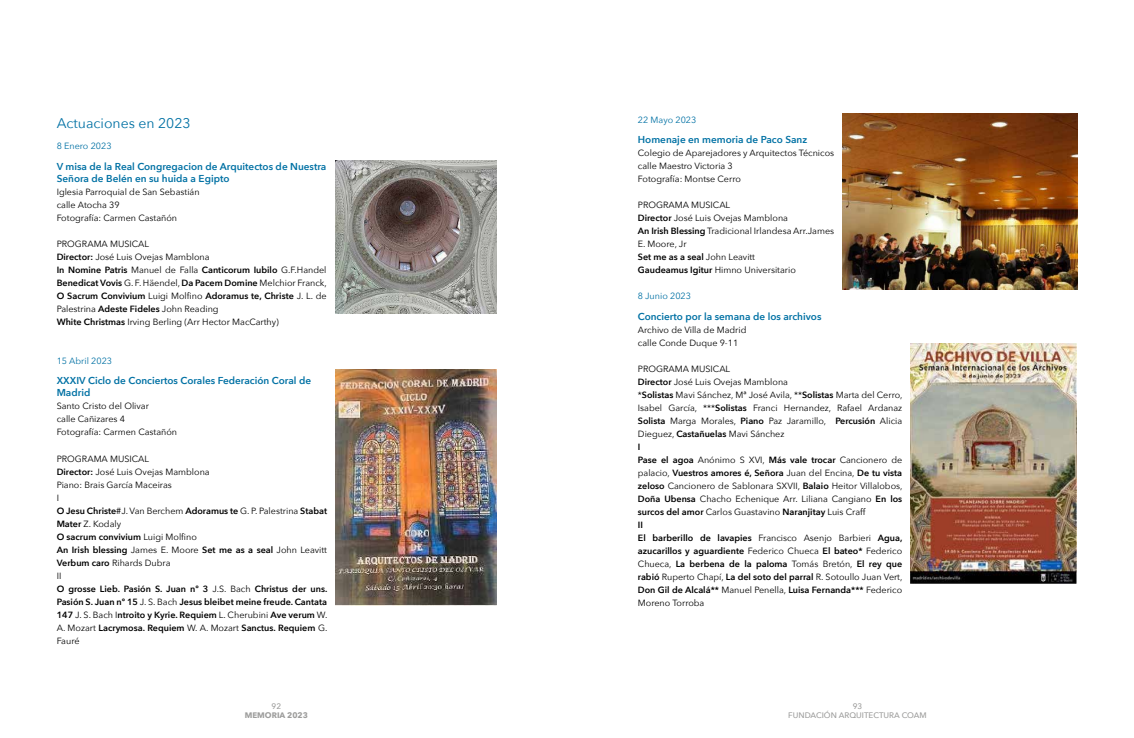
<style>
.page{position:relative;width:1134px;height:738px;background:#fff}
.page>*{position:absolute;margin:0;border:0;box-sizing:border-box;transform-origin:0 0}
.t1{font:14px "Avenir Next";color:#0071a4}
.t2{font:600 10px/12px "Avenir Next";color:#0071a4}
.t3{font:9px/13px "Avenir Next";color:#000}
.t4{font:600 9px/13px "Avenir Next";color:#000}
.t5{font:9px "Avenir Next";color:#0071a4}
.t6{font:500 8px/9.6px "Avenir Next";color:#9d9d9c;text-align:center}
.t7{font:700 8px "Avenir Next";color:#9d9d9c}
.s1{font-weight:600}
.s2{font-weight:400}
</style>
<div class="page">
<img style="left:843px;top:113px;width:234px;height:176px">
<img style="left:911px;top:343px;width:165px;height:239px">
<img style="left:335px;top:160px;width:161px;height:153px">
<img style="left:336px;top:369px;width:160px;height:235px">
<h1 class="t1" style="left:57px;top:111px;width:135px">Actuaciones en 2023</h1>
<p class="t5" style="left:57px;top:138px;width:56px">8 Enero 2023</p>
<p class="t2" style="left:57px;top:160px;width:271px">V misa de la Real Congregacion de Arquitectos de Nuestra<br>Señora de Belén en su huida a Egipto</p>
<p class="t3" style="left:57px;top:184px;width:144px">Iglesia Parroquial de San Sebastián calle Atocha 39<br>Fotografía: Carmen Castañón</p>
<p class="t3" style="left:57px;top:236px;width:272px">PROGRAMA MUSICAL<br><span class="s1">Director:</span> José Luis Ovejas Mamblona<br><span class="s1">In Nomine Patris</span> Manuel de Falla <span class="s1">Canticorum Iubilo</span> G.F.Handel <span class="s1">Benedicat Vovis</span> G. F. Häendel, <span class="s1">Da Pacem Domine</span> Melchior Franck, <span class="s1">O Sacrum Convivium</span> Luigi Molfino <span class="s1">Adoramus te, Christe</span> J. L. de Palestrina <span class="s1">Adeste Fideles</span> John Reading<br><span class="s1">White Christmas</span> Irving Berling (Arr Hector MacCarthy)</p>
<p class="t5" style="left:57px;top:353px;width:57px">15 Abril 2023</p>
<p class="t2" style="left:57px;top:374px;width:256px">XXXIV Ciclo de Conciertos Corales Federación Coral de<br>Madrid</p>
<p class="t3" style="left:57px;top:399px;width:122px">Santo Cristo del Olivar<br>calle Cañizares 4<br>Fotografía: Carmen Castañón</p>
<p class="t4" style="left:57px;top:451px;width:272px"><span class="s2">PROGRAMA MUSICAL<br></span>Director: <span class="s2">José Luis Ovejas Mamblona<br>Piano: Brais García Maceiras<br>I<br></span>O Jesu Christe<span class="s2">#J. Van Berchem</span> Adoramus te <span class="s2">G. P. Palestrina</span> Stabat Mater <span class="s2">Z. Kodaly<br></span>O sacrum convivium <span class="s2">Luigi Molfino<br></span>An Irish blessing <span class="s2">James E. Moore</span> Set me as a seal <span class="s2">John Leavitt </span>Verbum caro <span class="s2">Rihards Dubra<br>II<br></span>O grosse Lieb. Pasión S. Juan nº 3 <span class="s2">J.S. Bach</span> Christus der uns.<br>Pasión S. Juan nº 15 <span class="s2">J. S. Bach</span> Jesus bleibet meine freude. Cantata 147 <span class="s2">J. S. Bach I</span>ntroito y Kyrie. Requiem <span class="s2">L. Cherubini</span> Ave verum <span class="s2">W.<br>A. Mozart</span> Lacrymosa. Requiem <span class="s2">W. A. Mozart</span> Sanctus. Requiem <span class="s2">G.<br>Fauré</span></p>
<p class="t5" style="left:638px;top:112px;width:60px">22 Mayo 2023</p>
<p class="t2" style="left:638px;top:133px;width:171px">Homenaje en memoria de Paco Sanz</p>
<p class="t3" style="left:638px;top:146px;width:198px">Colegio de Aparejadores y Arquitectos Técnicos calle Maestro Victoria 3<br>Fotografía: Montse Cerro</p>
<p class="t3" style="left:638px;top:198px;width:198px">PROGRAMA MUSICAL<br><span class="s1">Director</span> José Luis Ovejas Mamblona<br><span class="s1">An Irish Blessing</span> Tradicional Irlandesa Arr.James<br>E. Moore, Jr<br><span class="s1">Set me as a seal</span> John Leavitt<br><span class="s1">Gaudeamus Igitur</span> Himno Universitario</p>
<p class="t5" style="left:638px;top:288px;width:55px">8 Junio 2023</p>
<p class="t2" style="left:638px;top:310px;width:185px">Concierto por la semana de los archivos</p>
<p class="t3" style="left:638px;top:322px;width:110px">Archivo de Villa de Madrid calle Conde Duque 9-11</p>
<p class="t3" style="left:638px;top:361px;width:266px">PROGRAMA MUSICAL<br><span class="s1">Director</span> José Luis Ovejas Mamblona<br>*<span class="s1">Solistas</span> Mavi Sánchez, Mª José Avila, **<span class="s1">Solistas</span> Marta del Cerro, Isabel García, ***<span class="s1">Solistas</span> Franci Hernandez, Rafael Ardanaz <span class="s1">Solista</span> Marga Morales, <span class="s1">Piano</span> Paz Jaramillo, <span class="s1">Percusión</span> Alicia Dieguez, <span class="s1">Castañuelas</span> Mavi Sánchez<br><span class="s1">I<br>Pase el agoa</span> Anónimo S XVI, <span class="s1">Más vale trocar</span> Cancionero de palacio, <span class="s1">Vuestros amores é, Señora</span> Juan del Encina, <span class="s1">De tu vista zeloso</span> Cancionero de Sablonara SXVII, <span class="s1">Balaio</span> Heitor Villalobos, <span class="s1">Doña Ubensa</span> Chacho Echenique Arr. Liliana Cangiano <span class="s1">En los surcos del amor</span> Carlos Guastavino <span class="s1">Naranjitay</span> Luis Craff<br><span class="s1">II<br>El barberillo de lavapies</span> Francisco Asenjo Barbieri <span class="s1">Agua, azucarillos y aguardiente</span> Federico Chueca <span class="s1">El bateo*</span> Federico Chueca, <span class="s1">La berbena de la paloma</span> Tomás Bretón, <span class="s1">El rey que rabió</span> Ruperto Chapí, <span class="s1">La del soto del parral</span> R. Sotoullo Juan Vert, <span class="s1">Don Gil de Alcalá**</span> Manuel Penella, <span class="s1">Luisa Fernanda***</span> Federico Moreno Torroba</p>
<p class="t6" style="left:272px;top:700px;width:11px">92</p>
<p class="t7" style="left:245px;top:708px;width:65px">MEMORIA 2023</p>
<p class="t6" style="left:788px;top:700px;width:140px">93<br>FUNDACIÓN ARQUITECTURA COAM</p>
</div>
